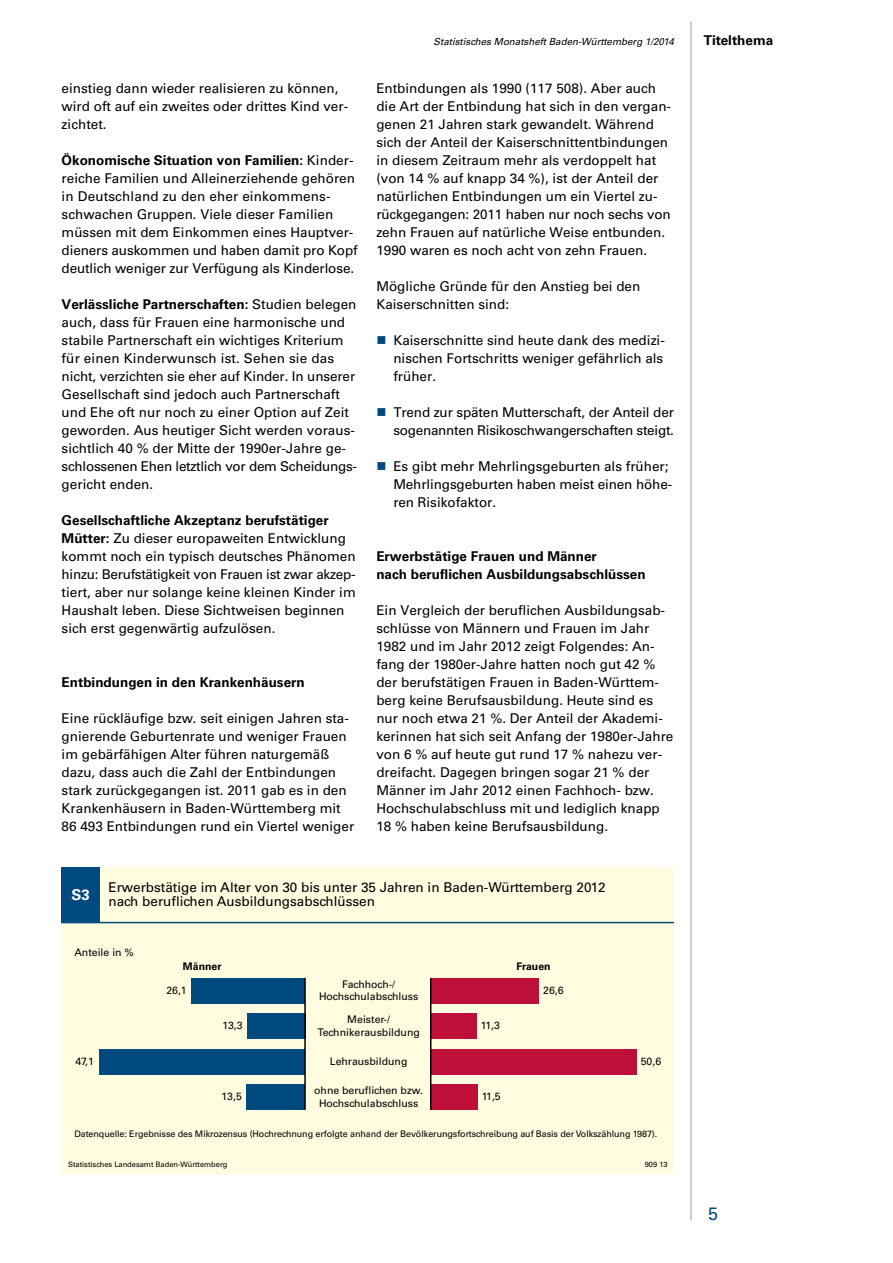
<style>
.page{position:relative;width:893px;height:1263px;background:#fff}
.page>*{position:absolute;margin:0;border:0;box-sizing:border-box;transform-origin:0 0}
.t1{font:18px "Univers";color:#004a7f}
.t2{font:700 15px "Univers";color:#fff}
.t3{font:13.5px/18px "Univers";color:#000}
.t4{font:700 13.5px/18px "Univers";color:#000}
.t5{font:13.5px/18px "Univers";letter-spacing:-.02em;color:#000}
.t6{font:10.5px/12.6px "Univers";color:#000;text-align:center}
.t7{font:700 10.5px "Univers";color:#000}
.t8{font:italic 9.75px "Univers";color:#000}
.t9{font:9px "Univers";letter-spacing:-.01em;color:#000}
.t10{font:7.5px "Univers";color:#000}
.s1{font-weight:700}
</style>
<div class="page">
<hr style="left:691px;top:21px;width:1px;height:1199px;background:#9c9e9f">
<div style="left:62px;top:867px;width:612px;height:306px;background:#fffcdf"></div>
<div style="left:62px;top:867px;width:38px;height:55px;background:#004a7f"></div>
<hr style="left:62px;top:922px;width:612px;height:1px;background:#004a7f">
<div style="left:431px;top:978px;width:108px;height:25px;background:#bd0f38"></div>
<div style="left:431px;top:1013px;width:46px;height:26px;background:#bd0f38"></div>
<div style="left:431px;top:1049px;width:205px;height:25px;background:#bd0f38"></div>
<div style="left:431px;top:1084px;width:46px;height:26px;background:#bd0f38"></div>
<hr style="left:430px;top:978px;width:1px;height:132px;background:#000">
<div style="left:191px;top:978px;width:114px;height:25px;background:#004a7f"></div>
<div style="left:247px;top:1013px;width:58px;height:26px;background:#004a7f"></div>
<div style="left:99px;top:1049px;width:206px;height:25px;background:#004a7f"></div>
<div style="left:246px;top:1084px;width:59px;height:26px;background:#004a7f"></div>
<hr style="left:304px;top:978px;width:2px;height:132px;background:#000">
<p class="t3" style="left:62px;top:79px;width:288px">einstieg dann wieder realisieren zu können, wird oft auf ein zweites oder drittes Kind ver&shy;zichtet.</p>
<p class="t3" style="left:62px;top:151px;width:297px"><span class="s1">Ökonomische Situation von Familien:</span> Kinder&shy;reiche Familien und Alleinerziehende gehören in Deutschland zu den eher einkommens&shy;schwachen Gruppen. Viele dieser Familien müssen mit dem Einkommen eines Hauptver&shy;dieners auskommen und haben damit pro Kopf deutlich weniger zur Verfügung als Kinderlose.</p>
<p class="t3" style="left:62px;top:295px;width:296px"><span class="s1">Verlässliche Partnerschaften:</span> Studien belegen auch, dass für Frauen eine harmonische und stabile Partnerschaft ein wichtiges Kriterium für einen Kinderwunsch ist. Sehen sie das nicht, verzichten sie eher auf Kinder. In unserer Gesellschaft sind jedoch auch Partnerschaft und Ehe oft nur noch zu einer Option auf Zeit geworden. Aus heutiger Sicht werden voraus&shy;sichtlich 40 % der Mitte der 1990er-Jahre ge&shy;schlossenen Ehen letztlich vor dem Scheidungs&shy;gericht enden.</p>
<p class="t3" style="left:62px;top:511px;width:296px"><span class="s1">Gesellschaftliche Akzeptanz berufstätiger Mütter:</span> Zu dieser europaweiten Entwicklung kommt noch ein typisch deutsches Phänomen hinzu: Berufstätigkeit von Frauen ist zwar akzep&shy;tiert, aber nur solange keine kleinen Kinder im Haushalt leben. Diese Sichtweisen beginnen sich erst gegenwärtig aufzulösen.</p>
<p class="t4" style="left:62px;top:673px;width:245px">Entbindungen in den Krankenhäusern</p>
<p class="t3" style="left:62px;top:709px;width:294px">Eine rückläufige bzw. seit einigen Jahren sta&shy;gnierende Geburtenrate und weniger Frauen im gebärfähigen Alter führen naturgemäß dazu, dass auch die Zahl der Entbindungen stark zurückgegangen ist. 2011 gab es in den Krankenhäusern in Baden-Württemberg mit 86 493 Entbindungen rund ein Viertel weniger</p>
<p class="t8" style="left:434px;top:35px;width:242px">Statistisches Monatsheft Baden-Württemberg 1/2014</p>
<p class="t4" style="left:704px;top:31px;width:71px">Titelthema</p>
<p class="t3" style="left:376px;top:79px;width:296px">Entbindungen als 1990 (117 508). Aber auch die Art der Entbindung hat sich in den vergan&shy;genen 21 Jahren stark gewandelt. Während sich der Anteil der Kaiserschnittentbindungen in diesem Zeitraum mehr als verdoppelt hat (von 14 % auf knapp 34 %), ist der Anteil der natürlichen Entbindungen um ein Viertel zu&shy;rückgegangen: 2011 haben nur noch sechs von zehn Frauen auf natürliche Weise entbunden.<br>1990 waren es noch acht von zehn Frauen.</p>
<p class="t3" style="left:376px;top:277px;width:266px">Mögliche Gründe für den Anstieg bei den<br>Kaiserschnitten sind:</p>
<p class="t3" style="left:393px;top:331px;width:273px;text-align:justify">Kaiserschnitte sind heute dank des medizi&shy;nischen Fortschritts weniger gefährlich als früher.</p>
<p class="t5" style="left:393px;top:403px;width:282px">Trend zur späten Mutterschaft, der Anteil der sogenannten Risikoschwangerschaften steigt.</p>
<p class="t3" style="left:393px;top:457px;width:280px">Es gibt mehr Mehrlingsgeburten als früher;<br>Mehrlingsgeburten haben meist einen höhe&shy;ren Risikofaktor.</p>
<p class="t4" style="left:376px;top:547px;width:271px">Erwerbstätige Frauen und Männer<br>nach beruflichen Ausbildungsabschlüssen</p>
<p class="t3" style="left:376px;top:601px;width:299px">Ein Vergleich der beruflichen Ausbildungsab&shy;schlüsse von Männern und Frauen im Jahr 1982 und im Jahr 2012 zeigt Folgendes: An&shy;fang der 1980er-Jahre hatten noch gut 42 % der berufstätigen Frauen in Baden-Württem&shy;berg keine Berufsausbildung. Heute sind es nur noch etwa 21 %. Der Anteil der Akademi&shy;kerinnen hat sich seit Anfang der 1980er-Jahre von 6 % auf heute gut rund 17 % nahezu ver&shy;dreifacht. Dagegen bringen sogar 21 % der Männer im Jahr 2012 einen Fachhoch- bzw.<br>Hochschulabschluss mit und lediglich knapp 18 % haben keine Berufsausbildung.</p>
<p class="t2" style="left:72px;top:885px;width:20px">S3</p>
<p class="t3" style="left:108px;top:880px;width:499px;line-height:14.2px">Erwerbstätige im Alter von 30 bis unter 35 Jahren in Baden-Württemberg 2012 nach beruflichen Ausbildungsabschlüssen</p>
<p class="t6" style="left:74px;top:946px;width:61px">Anteile in %</p>
<p class="t6" style="left:75px;top:1055px;width:20px">47,1</p>
<p class="t7" style="left:183px;top:960px;width:40px">Männer</p>
<p class="t7" style="left:517px;top:960px;width:36px">Frauen</p>
<p class="t6" style="left:166px;top:984px;width:22px">26,1</p>
<p class="t6" style="left:222px;top:1019px;width:22px">13,3</p>
<p class="t6" style="left:319px;top:978px;width:101px">Fachhoch-/<br>Hochschulabschluss</p>
<p class="t6" style="left:317px;top:1013px;width:104px">Meister-/<br>Technikerausbildung</p>
<p class="t6" style="left:330px;top:1055px;width:79px">Lehrausbildung</p>
<p class="t6" style="left:222px;top:1090px;width:22px">13,5</p>
<p class="t6" style="left:314px;top:1084px;width:110px">ohne beruflichen bzw.<br>Hochschulabschluss</p>
<p class="t6" style="left:481px;top:1019px;width:21px">11,3</p>
<p class="t6" style="left:482px;top:1090px;width:21px">11,5</p>
<p class="t6" style="left:543px;top:984px;width:22px">26,6</p>
<p class="t6" style="left:641px;top:1055px;width:22px">50,6</p>
<p class="t9" style="left:74px;top:1129px;width:584px">Datenquelle: Ergebnisse des Mikrozensus (Hochrechnung erfolgte anhand der Bevölkerungsfortschreibung auf Basis der Volkszählung 1987).</p>
<p class="t10" style="left:68px;top:1160px;width:161px">Statistisches Landesamt Baden-Württemberg</p>
<p class="t10" style="left:645px;top:1160px;width:24px">909 13</p>
<h1 class="t1" style="left:708px;top:1203px;width:12px">5</h1>
</div>
